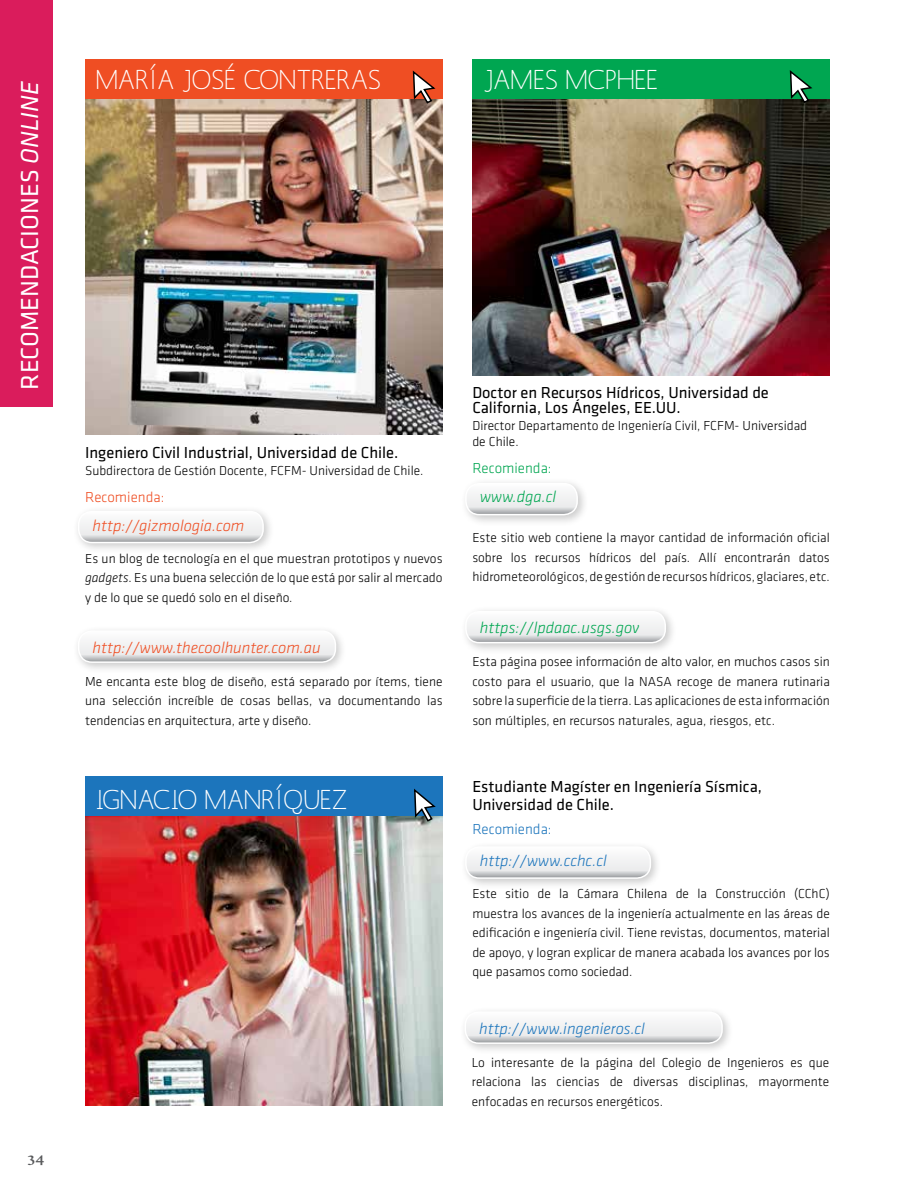
<style>
.page{position:relative;width:915px;height:1191px;background:#fff}
.page>*{position:absolute;margin:0;border:0;box-sizing:border-box;transform-origin:0 0}
.t1{font:27px "Mank Sans";color:#fff}
.t2{font:25.5px "Klavika";color:#fff}
.t3{font:16.5px/18px "Klavika";color:#000}
.t4{font:italic 300 16.5px "Klavika";color:#ef4e23}
.t5{font:italic 300 16.5px "Klavika";color:#1c75bc}
.t6{font:italic 300 16.5px "Klavika";color:#00a651}
.t7{font:300 15px "Klavika";color:#ef4e23}
.t8{font:300 15px "Klavika";color:#1c75bc}
.t9{font:300 15px "Klavika";color:#00a651}
.t10{font:600 15px "Prensa";color:#58595b}
.t11{font:300 13.5px/19.5px "Klavika";color:#000;text-align:justify}
.s1{font-style:italic}
</style>
<div class="page">
<div style="left:0;top:0;width:53px;height:407px;background:#da1c5c"></div>
<img style="left:472px;top:98px;width:357px;height:277px">
<img style="left:85px;top:816px;width:357px;height:289px">
<img style="left:85px;top:98px;width:357px;height:336px">
<div style="left:73px;top:625px;width:274px;height:49px;background:#000;opacity:.21"></div>
<svg style="left:79px;top:631px;width:256px;height:31px"></svg>
<div style="left:78px;top:630px;width:258px;height:33px;border:2px solid #fff;border-radius:14px"></div>
<div style="left:459px;top:1006px;width:274px;height:49px;background:#000;opacity:.21"></div>
<svg style="left:465px;top:1012px;width:256px;height:31px"></svg>
<div style="left:464px;top:1011px;width:258px;height:33px;border:2px solid #fff;border-radius:14px"></div>
<div style="left:459px;top:605px;width:218px;height:50px;background:#000;opacity:.21"></div>
<svg style="left:465px;top:611px;width:200px;height:31px"></svg>
<div style="left:465px;top:611px;width:200px;height:32px;border:2px solid #fff;border-radius:14px"></div>
<div style="left:73px;top:505px;width:202px;height:50px;background:#000;opacity:.21"></div>
<svg style="left:79px;top:511px;width:184px;height:31px"></svg>
<div style="left:78px;top:511px;width:186px;height:32px;border:2px solid #fff;border-radius:14px"></div>
<div style="left:459px;top:841px;width:202px;height:49px;background:#000;opacity:.21"></div>
<svg style="left:465px;top:847px;width:185px;height:31px"></svg>
<div style="left:465px;top:846px;width:186px;height:33px;border:2px solid #fff;border-radius:14px"></div>
<div style="left:459px;top:477px;width:130px;height:50px;background:#000;opacity:.21"></div>
<svg style="left:465px;top:483px;width:112px;height:31px"></svg>
<div style="left:465px;top:483px;width:112px;height:32px;border:2px solid #fff;border-radius:13px"></div>
<div style="left:85px;top:59px;width:357px;height:39px;background:#ef4e23"></div>
<div style="left:85px;top:776px;width:357px;height:40px;background:#1c75bc"></div>
<div style="left:472px;top:59px;width:357px;height:39px;background:#00a651"></div>
<svg style="left:412px;top:70px;width:25px;height:35px"></svg>
<svg style="left:788px;top:70px;width:26px;height:34px"></svg>
<svg style="left:413px;top:788px;width:24px;height:34px"></svg>
<h2 class="t2" style="left:16px;top:389px;width:310px;rotate:-90deg">RECOMENDACIONES <span class="s1">ONLINE</span></h2>
<p class="t10" style="left:28px;top:1148px;width:19px">34</p>
<p class="t1" style="left:96px;top:63px;width:230px">MARÍA JOSÉ CONTRERAS</p>
<p class="t1" style="left:483px;top:63px;width:27px">JAMES</p>
<p class="t1" style="left:565px;top:63px;width:66px">MCPHEE</p>
<p class="t3" style="left:85px;top:444px;width:314px">Ingeniero Civil Industrial, Universidad de Chile.</p>
<p class="t11" style="left:85px;top:461px;width:340px">Subdirectora de Gestión Docente, FCFM- Universidad de Chile.</p>
<p class="t7" style="left:85px;top:488px;width:81px">Recomienda:</p>
<p class="t4" style="left:92px;top:516px;width:153px">http://gizmologia.com</p>
<p class="t11" style="left:85px;top:549px;width:359px">Es un blog de tecnología en el que muestran prototipos y nuevos <span class="s1">gadgets</span>. Es una buena selección de lo que está por salir al mercado y de lo que se quedó solo en el diseño.</p>
<p class="t4" style="left:92px;top:638px;width:229px">http://www.thecoolhunter.com.au</p>
<p class="t11" style="left:85px;top:672px;width:359px">Me encanta este blog de diseño, está separado por ítems, tiene una selección increíble de cosas bellas, va documentando las tendencias en arquitectura, arte y diseño.</p>
<p class="t1" style="left:96px;top:783px;width:253px">IGNACIO MANRÍQUEZ</p>
<p class="t3" style="left:472px;top:385px;width:298px;line-height:15px">Doctor en Recursos Hídricos, Universidad de<br>California, Los Ángeles, EE.UU.</p>
<p class="t11" style="left:472px;top:417px;width:336px;line-height:16.5px">Director Departamento de Ingeniería Civil, FCFM- Universidad de Chile.</p>
<p class="t9" style="left:472px;top:460px;width:81px">Recomienda:</p>
<p class="t6" style="left:479px;top:488px;width:78px">www.dga.cl</p>
<p class="t11" style="left:472px;top:528px;width:359px">Este sitio web contiene la mayor cantidad de información oficial sobre los recursos hídricos del país. Allí encontrarán datos hidrometeorológicos, de gestión de recursos hídricos, glaciares, etc.</p>
<p class="t6" style="left:479px;top:619px;width:161px">https://lpdaac.usgs.gov</p>
<p class="t11" style="left:472px;top:652px;width:359px">Esta página posee información de alto valor, en muchos casos sin costo para el usuario, que la NASA recoge de manera rutinaria sobre la superficie de la tierra. Las aplicaciones de esta información son múltiples, en recursos naturales, agua, riesgos, etc.</p>
<p class="t3" style="left:472px;top:778px;width:291px">Estudiante Magíster en Ingeniería Sísmica,<br>Universidad de Chile.</p>
<p class="t8" style="left:472px;top:821px;width:81px">Recomienda:</p>
<p class="t5" style="left:479px;top:851px;width:128px">http://www.cchc.cl</p>
<p class="t11" style="left:472px;top:884px;width:359px">Este sitio de la Cámara Chilena de la Construcción (CChC) muestra los avances de la ingeniería actualmente en las áreas de edificación e ingeniería civil. Tiene revistas, documentos, material de apoyo, y logran explicar de manera acabada los avances por los que pasamos como sociedad.</p>
<p class="t5" style="left:479px;top:1019px;width:167px">http://www.ingenieros.cl</p>
<p class="t11" style="left:471px;top:1052px;width:359px">Lo interesante de la página del Colegio de Ingenieros es que relaciona las ciencias de diversas disciplinas, mayormente enfocadas en recursos energéticos.</p>
</div>
